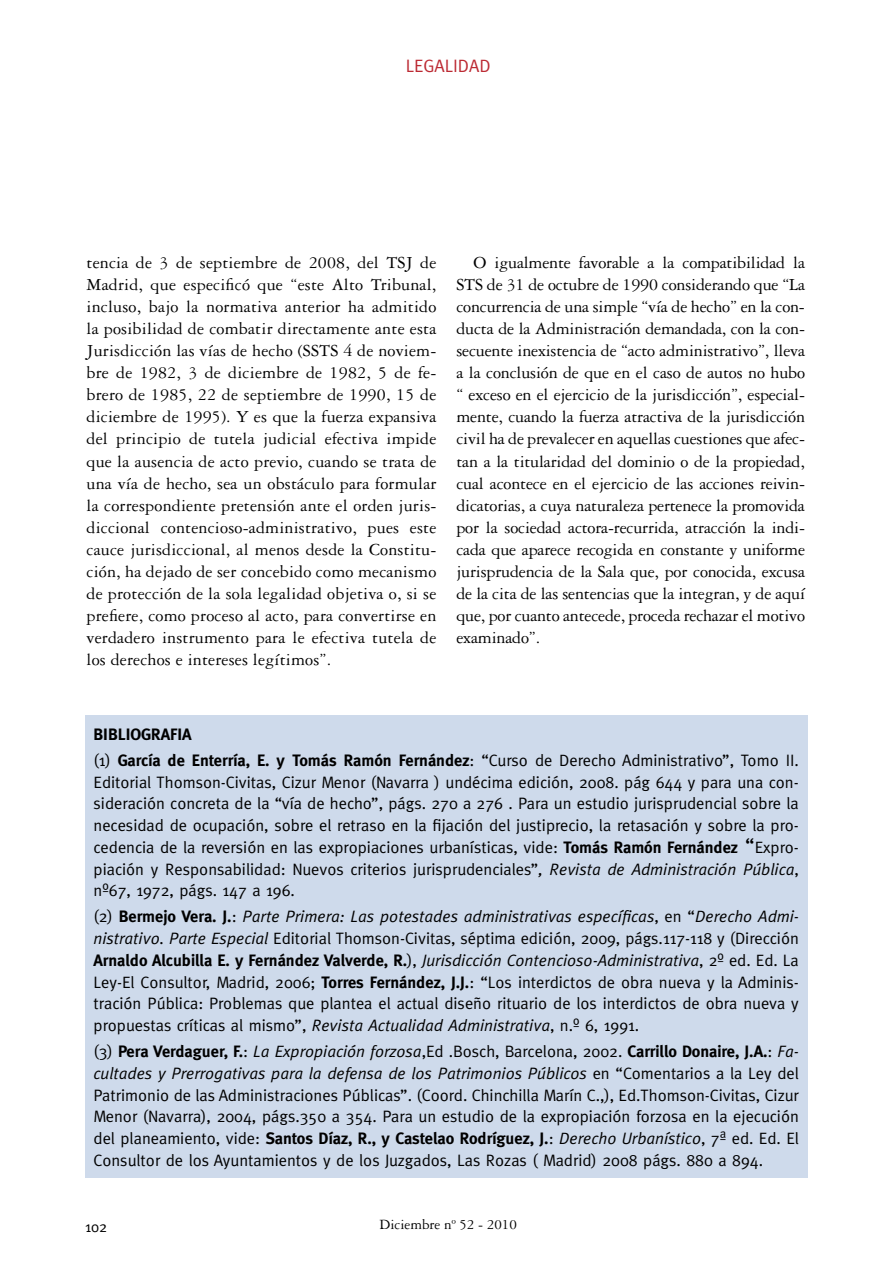
<style>
.page{position:relative;width:893px;height:1263px;background:#fff}
.page>*{position:absolute;margin:0;border:0;box-sizing:border-box;transform-origin:0 0}
.t1{font:18px/22px "Garamond Three";color:#000;text-align:justify}
.t2{font:18px "Meta";color:#bc2a33}
.t3{font:16.5px/21.8px "Meta";color:#000;text-align:justify}
.t4{font:700 16.5px/26px "Meta";color:#000}
.t5{font:15px "Garamond Three";color:#000}
.t6{font:15px "Meta";color:#000}
.s1{font-weight:400}
.s2{font-weight:700}
.s3{font-size:21px}
.s4{font-style:italic}
</style>
<div class="page">
<div style="left:85px;top:715px;width:722px;height:463px;background:#cedaeb"></div>
<p class="t2" style="left:406px;top:56px;width:86px">LEGALIDAD</p>
<p class="t1" style="left:87px;top:252px;width:351px">tencia de 3 de septiembre de 2008, del TSJ de Madrid, que especificó que “este Alto Tribunal, incluso, bajo la normativa anterior ha admitido la posibilidad de combatir directamente ante esta Jurisdicción las vías de hecho (SSTS 4 de noviem&shy;bre de 1982, 3 de diciembre de 1982, 5 de fe&shy;brero de 1985, 22 de septiembre de 1990, 15 de diciembre de 1995). Y es que la fuerza expansiva del principio de tutela judicial efectiva impide que la ausencia de acto previo, cuando se trata de una vía de hecho, sea un obstáculo para formular la correspondiente pretensión ante el orden juris&shy;diccional contencioso-administrativo, pues este cauce jurisdiccional, al menos desde la Constitu&shy;ción, ha dejado de ser concebido como mecanismo de protección de la sola legalidad objetiva o, si se prefiere, como proceso al acto, para convertirse en verdadero instrumento para le efectiva tutela de los derechos e intereses legítimos”.</p>
<p class="t1" style="left:456px;top:252px;width:350px;text-indent:17px">O igualmente favorable a la compatibilidad la STS de 31 de octubre de 1990 considerando que “La concurrencia de una simple “vía de hecho” en la con&shy;ducta de la Administración demandada, con la con&shy;secuente inexistencia de “acto administrativo”, lleva a la conclusión de que en el caso de autos no hubo “ exceso en el ejercicio de la jurisdicción”, especial&shy;mente, cuando la fuerza atractiva de la jurisdicción civil ha de prevalecer en aquellas cuestiones que afec&shy;tan a la titularidad del dominio o de la propiedad, cual acontece en el ejercicio de las acciones reivin&shy;dicatorias, a cuya naturaleza pertenece la promovida por la sociedad actora-recurrida, atracción la indi&shy;cada que aparece recogida en constante y uniforme jurisprudencia de la Sala que, por conocida, excusa de la cita de las sentencias que la integran, y de aquí que, por cuanto antecede, proceda rechazar el motivo examinado”.</p>
<p class="t4" style="left:94px;top:721px;width:707px">BIBLIOGRAFIA<br><span class="s1">(1)</span> García de Enterría, E. y Tomás Ramón Fernández<span class="s1">: “Curso de Derecho Administrativo”, Tomo II.</span></p>
<p class="t3" style="left:94px;top:771px;width:707px">Editorial Thomson-Civitas, Cizur Menor (Navarra ) undécima edición, 2008. pág 644 y para una con&shy;sideración concreta de la “vía de hecho”, págs. 270 a 276 . Para un estudio jurisprudencial sobre la necesidad de ocupación, sobre el retraso en la fijación del justiprecio, la retasación y sobre la pro&shy;cedencia de la reversión en las expropiaciones urbanísticas, vide: <span class="s2">Tomás Ramón Fernández</span> <span class="s3">“</span>Expro&shy;piación y Responsabilidad: Nuevos criterios jurisprudenciales”<span class="s4">, Revista de Administración Pública</span>, nº67, 1972, págs. 147 a 196.</p>
<p class="t3" style="left:94px;top:905px;width:707px">(2) <span class="s2">Bermejo Vera. J.</span>: <span class="s4">Parte Primera: Las potestades administrativas específicas</span>, en “<span class="s4">Derecho Admi&shy;nistrativo. Parte Especial</span> Editorial Thomson-Civitas, séptima edición, 2009, págs.117-118 y (Dirección <span class="s2">Arnaldo Alcubilla E. y Fernández Valverde, R.</span>), <span class="s4">Jurisdicción Contencioso-Administrativa</span>, 2º ed. Ed. La Ley-El Consultor, Madrid, 2006; <span class="s2">Torres Fernández, J.J.</span>: “Los interdictos de obra nueva y la Adminis&shy;tración Pública: Problemas que plantea el actual diseño rituario de los interdictos de obra nueva y propuestas críticas al mismo”, <span class="s4">Revista Actualidad Administrativa</span>, n.º 6, 1991.</p>
<p class="t3" style="left:94px;top:1040px;width:707px">(3) <span class="s2">Pera Verdaguer, F.</span>: <span class="s4">La Expropiación forzosa</span>,Ed .Bosch, Barcelona, 2002. <span class="s2">Carrillo Donaire, J.A.</span>: <span class="s4">Fa&shy;cultades y Prerrogativas para la defensa de los Patrimonios Públicos</span> en “Comentarios a la Ley del Patrimonio de las Administraciones Públicas”. (Coord. Chinchilla Marín C.,), Ed.Thomson-Civitas, Cizur Menor (Navarra), 2004, págs.350 a 354. Para un estudio de la expropiación forzosa en la ejecución del planeamiento, vide: <span class="s2">Santos Díaz, R., y Castelao Rodríguez, J.</span>: <span class="s4">Derecho Urbanístico</span>, 7ª ed. Ed. El Consultor de los Ayuntamientos y de los Juzgados, Las Rozas ( Madrid) 2008 págs. 880 a 894.</p>
<p class="t6" style="left:85px;top:1218px;width:24px">102</p>
<p class="t5" style="left:380px;top:1216px;width:139px">Diciembre nº 52 - 2010</p>
</div>
